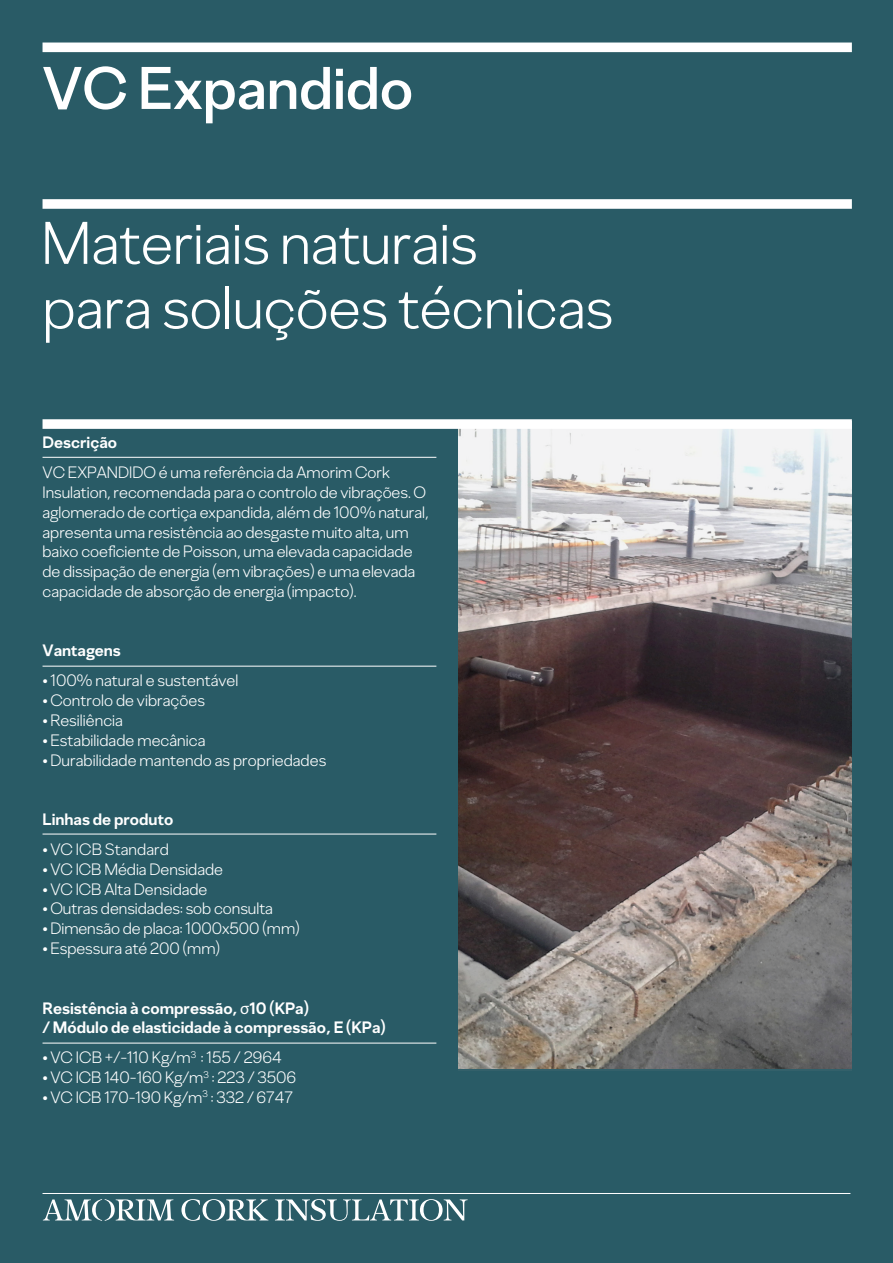
<style>
.page{position:relative;width:893px;height:1263px;background:#295b66}
.page>*{position:absolute;margin:0;border:0;box-sizing:border-box;transform-origin:0 0}
.t1{font:300 60px/64.5px "Amorim Sans";color:#fff}
.t2{font:500 60px "Amorim Sans";color:#fff}
.t3{font:300 16.5px/19.8px "Amorim Sans";color:#fff}
.t4{font:700 16.5px/19.8px "Amorim Sans";color:#fff}
.s1{font-family:"Amorim Serif";font-weight:700}
.s2{font-family:"Myriad Pro";font-weight:400}
</style>
<div class="page">
<svg style="left:458px;top:429px;width:394px;height:640px;background:#837978"></svg>
<hr style="left:43px;top:457px;width:393px;height:1px;background:#fff">
<hr style="left:43px;top:666px;width:393px;height:1px;background:#fff">
<hr style="left:43px;top:834px;width:393px;height:1px;background:#fff">
<hr style="left:43px;top:1043px;width:393px;height:1px;background:#fff">
<div style="left:43px;top:43px;width:809px;height:9px;background:#fff"></div>
<div style="left:43px;top:199px;width:809px;height:10px;background:#fff"></div>
<div style="left:43px;top:419px;width:809px;height:10px;background:#fff"></div>
<hr style="left:43px;top:1193px;width:807px;height:1px;background:#fff">
<svg style="left:43px;top:1199px;width:425px;height:22px"></svg>
<h1 class="t2" style="left:43px;top:50px;width:372px">VC Expandido</h1>
<h1 class="t1" style="left:41px;top:210px;width:573px">Materiais naturais<br>para soluções técnicas</h1>
<p class="t4" style="left:43px;top:432px;width:76px">Descrição</p>
<p class="t3" style="left:43px;top:462px;width:388px">VC EXPANDIDO é uma referência da Amorim Cork Insulation, recomendada para o controlo de vibrações. O aglomerado de cortiça expandida, além de 100% natural, apresenta uma resistência ao desgaste muito alta, um baixo coeficiente de Poisson, uma elevada capacidade de dissipação de energia (em vibrações) e uma elevada capacidade de absorção de energia (impacto).</p>
<p class="t4" style="left:43px;top:640px;width:80px">Vantagens</p>
<p class="t3" style="left:43px;top:670px;width:197px"><span class="s1">•</span> 100% natural e sustentável</p>
<p class="t3" style="left:43px;top:690px;width:164px"><span class="s1">•</span> Controlo de vibrações</p>
<p class="t3" style="left:43px;top:710px;width:82px"><span class="s1">•</span> Resiliência</p>
<p class="t3" style="left:43px;top:730px;width:165px"><span class="s1">•</span> Estabilidade mecânica</p>
<p class="t3" style="left:43px;top:750px;width:285px"><span class="s1">•</span> Durabilidade mantendo as propriedades</p>
<p class="t4" style="left:43px;top:809px;width:132px">Linhas de produto</p>
<p class="t3" style="left:43px;top:839px;width:128px"><span class="s1">•</span> VC ICB Standard</p>
<p class="t3" style="left:43px;top:859px;width:182px"><span class="s1">•</span> VC ICB Média Densidade</p>
<p class="t3" style="left:43px;top:879px;width:166px"><span class="s1">•</span> VC ICB Alta Densidade</p>
<p class="t3" style="left:43px;top:898px;width:232px"><span class="s1">•</span> Outras densidades: sob consulta</p>
<p class="t3" style="left:43px;top:918px;width:259px"><span class="s1">•</span> Dimensão de placa: 1000x500 (mm)</p>
<p class="t3" style="left:43px;top:938px;width:179px"><span class="s1">•</span> Espessura até 200 (mm)</p>
<p class="t4" style="left:43px;top:997px;width:345px">Resistência à compressão, <span class="s2">σ</span>10 (KPa)<br>/ Módulo de elasticidade à compressão, E (KPa)</p>
<p class="t3" style="left:43px;top:1047px;width:241px"><span class="s1">•</span> VC ICB +/-110 Kg/m<sup>3</sup> : 155 / 2964</p>
<p class="t3" style="left:43px;top:1067px;width:255px"><span class="s1">•</span> VC ICB 140-160 Kg/m<sup>3</sup> : 223 / 3506</p>
<p class="t3" style="left:43px;top:1087px;width:252px"><span class="s1">•</span> VC ICB 170-190 Kg/m<sup>3</sup> : 332 / 6747</p>
</div>
